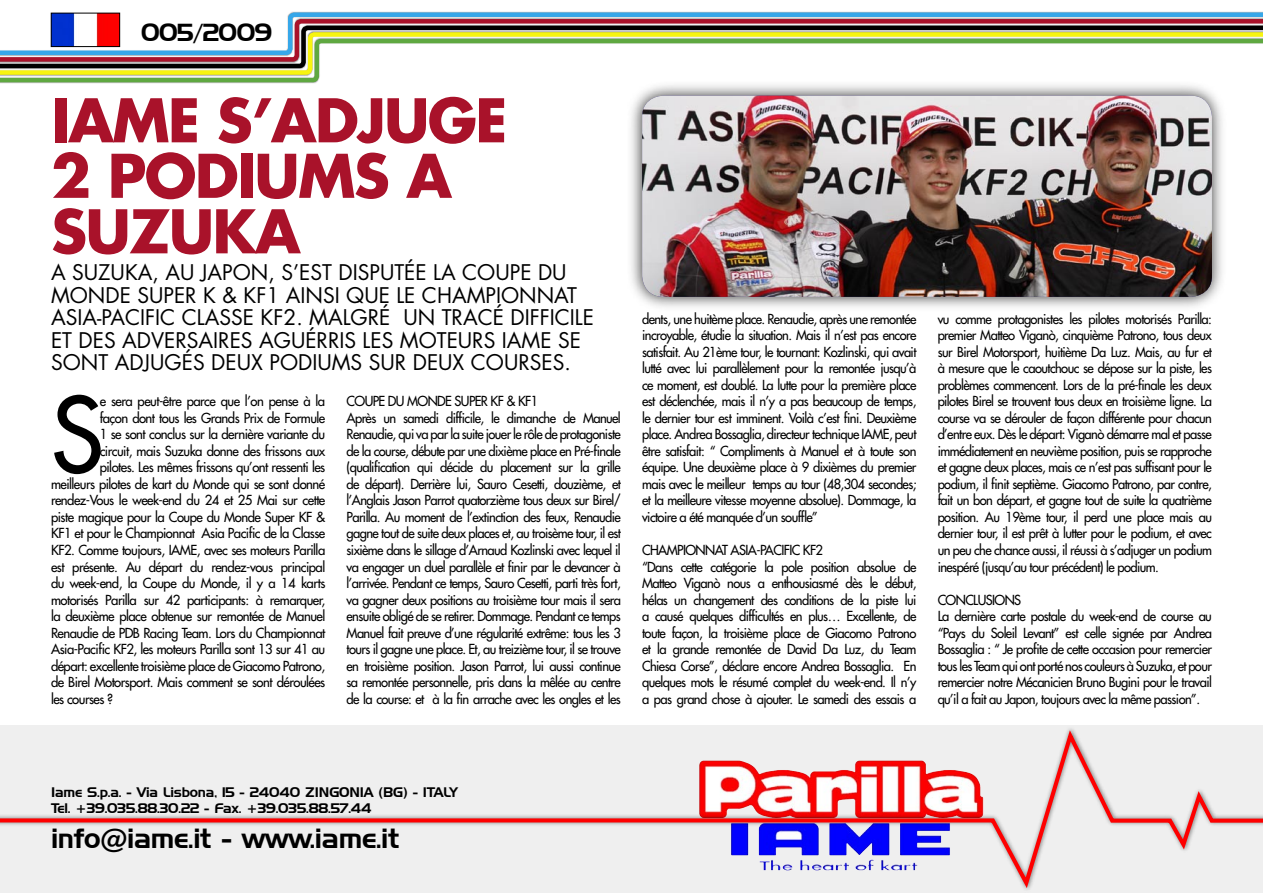
<style>
.page{position:relative;width:1263px;height:893px;background:#fff}
.page>*{position:absolute;margin:0;border:0;box-sizing:border-box;transform-origin:0 0}
.t1{font:101.1px "Futura";color:#000}
.t2{font:700 58.5px/55.5px "Futura";letter-spacing:-.03em;color:#a9122a}
.t3{font:27px "Handel Gothic BT";letter-spacing:-.01em;color:#000}
.t4{font:24px "Handel Gothic BT";letter-spacing:-.02em;color:#000}
.t5{font:21px/22.5px "Futura";color:#000}
.t6{font:13.5px/16.5px "Futura";letter-spacing:-.045em;color:#000;scale:.96 1}
.t7{font:13.5px "Futura";letter-spacing:-.045em;color:#000}
.t8{font:13.5px/16.5px "Handel Gothic BT";letter-spacing:-.01em;color:#000}
</style>
<div class="page">
<svg style="left:0;top:725px;width:1263px;height:168px"></svg>
<svg style="left:50px;top:11px;width:1213px;height:6px"></svg>
<svg style="left:50px;top:17px;width:1213px;height:6px"></svg>
<svg style="left:50px;top:23px;width:1213px;height:7px"></svg>
<svg style="left:50px;top:30px;width:1213px;height:7px"></svg>
<svg style="left:0;top:37px;width:1263px;height:47px"></svg>
<div style="left:51px;top:13px;width:69px;height:34px;border:1px solid #000"></div>
<div style="left:628px;top:81px;width:599px;height:231px;background:#000;opacity:.75"></div>
<img style="left:642px;top:96px;width:570px;height:201px">
<h3 class="t4" style="left:141px;top:17px;width:133px">005/2009</h3>
<h3 class="t4" style="left:177px;top:17px;width:20px">4</h3>
<h2 class="t2" style="left:51px;top:92px;width:458px">IAME S’ADJUGE<br>2 PODIUMS A<br>SUZUKA</h2>
<h3 class="t5" style="left:51px;top:261px;width:544px">A SUZUKA, AU JAPON, S’EST DISPUTÉE LA COUPE DU MONDE SUPER K &amp; KF1 AINSI QUE LE CHAMPIONNAT ASIA-PACIFIC CLASSE KF2. MALGRÉ UN TRACÉ DIFFICILE ET DES ADVERSAIRES AGUÉRRIS LES MOTEURS IAME SE SONT ADJUGÉS DEUX PODIUMS SUR DEUX COURSES.</h3>
<h1 class="t1" style="left:51px;top:372px;width:54px">S</h1>
<p class="t7" style="left:100px;top:393px;width:227px">e sera peut-être parce que l’on pense à la</p>
<p class="t7" style="left:100px;top:410px;width:227px">façon dont tous les Grands Prix de Formule</p>
<p class="t7" style="left:100px;top:426px;width:227px">1 se sont conclus sur la dernière variante du</p>
<p class="t7" style="left:100px;top:443px;width:227px">circuit, mais Suzuka donne des frissons aux</p>
<p class="t7" style="left:100px;top:459px;width:227px">pilotes. Les mêmes frissons qu’ont ressenti les</p>
<p class="t7" style="left:51px;top:476px;width:276px">meilleurs pilotes de kart du Monde qui se sont donné</p>
<p class="t7" style="left:51px;top:492px;width:276px">rendez-Vous le week-end du 24 et 25 Mai sur cette</p>
<p class="t7" style="left:51px;top:509px;width:276px">piste magique pour la Coupe du Monde Super KF &amp;</p>
<p class="t7" style="left:51px;top:525px;width:276px">KF1 et pour le Championnat Asia Pacific de la Classe</p>
<p class="t7" style="left:51px;top:542px;width:276px">KF2. Comme toujours, IAME, avec ses moteurs Parilla</p>
<p class="t7" style="left:51px;top:558px;width:276px">est présente. Au départ du rendez-vous principal</p>
<p class="t7" style="left:51px;top:575px;width:276px">du week-end, la Coupe du Monde, il y a 14 karts</p>
<p class="t7" style="left:51px;top:591px;width:276px">motorisés Parilla sur 42 participants: à remarquer,</p>
<p class="t7" style="left:51px;top:608px;width:276px">la deuxième place obtenue sur remontée de Manuel</p>
<p class="t7" style="left:51px;top:624px;width:276px">Renaudie de PDB Racing Team. Lors du Championnat</p>
<p class="t7" style="left:51px;top:641px;width:276px">Asia-Pacific KF2, les moteurs Parilla sont 13 sur 41 au</p>
<p class="t7" style="left:51px;top:657px;width:276px">départ: excellente troisième place de Giacomo Patrono,</p>
<p class="t7" style="left:51px;top:674px;width:276px">de Birel Motorsport. Mais comment se sont déroulées</p>
<p class="t7" style="left:51px;top:690px;width:64px">les courses ?</p>
<p class="t6" style="left:347px;top:393px;width:287px">COUPE DU MONDE SUPER KF &amp; KF1<br>Après un samedi difficile, le dimanche de Manuel Renaudie, qui va par la suite jouer le rôle de protagoniste de la course, débute par une dixième place en Pré-finale (qualification qui décide du placement sur la grille de départ). Derrière lui, Sauro Cesetti, douzième, et l’Anglais Jason Parrot quatorzième tous deux sur Birel/ Parilla. Au moment de l’extinction des feux, Renaudie gagne tout de suite deux places et, au troisème tour, il est sixième dans le sillage d’Arnaud Kozlinski avec lequel il va engager un duel parallèle et finir par le devancer à l’arrivée. Pendant ce temps, Sauro Cesetti, parti très fort, va gagner deux positions au troisième tour mais il sera ensuite obligé de se retirer. Dommage. Pendant ce temps Manuel fait preuve d’une régularité extrême: tous les 3 tours il gagne une place. Et, au treizième tour, il se trouve en troisième position. Jason Parrot, lui aussi continue sa remontée personnelle, pris dans la mêlée au centre de la course: et à la fin arrache avec les ongles et les</p>
<p class="t6" style="left:642px;top:311px;width:287px;text-align:justify">dents, une huitème place. Renaudie, après une remontée incroyable, étudie la situation. Mais il n’est pas encore satisfait. Au 21ème tour, le tournant: Kozlinski, qui avait lutté avec lui parallèlement pour la remontée jusqu’à ce moment, est doublé. La lutte pour la première place est déclenchée, mais il n’y a pas beaucoup de temps, le dernier tour est imminent. Voilà c’est fini. Deuxième place. Andrea Bossaglia, directeur technique IAME, peut être satisfait: “ Compliments à Manuel et à toute son équipe. Une deuxième place à 9 dixièmes du premier mais avec le meilleur temps au tour (48,304 secondes; et la meilleure vitesse moyenne absolue). Dommage, la victoire a été manquée d’un souffle”</p>
<p class="t6" style="left:642px;top:542px;width:287px">CHAMPIONNAT ASIA-PACIFIC KF2<br>“Dans cette catégorie la pole position absolue de Matteo Viganò nous a enthousiasmé dès le début, hélas un changement des conditions de la piste lui a causé quelques difficultés en plus… Excellente, de toute façon, la troisième place de Giacomo Patrono et la grande remontée de David Da Luz, du Team Chiesa Corse”, déclare encore Andrea Bossaglia. En quelques mots le résumé complet du week-end. Il n’y a pas grand chose à ajouter. Le samedi des essais a</p>
<p class="t6" style="left:938px;top:311px;width:287px;text-align:justify">vu comme protagonistes les pilotes motorisés Parilla: premier Matteo Viganò, cinquième Patrono, tous deux sur Birel Motorsport, huitième Da Luz. Mais, au fur et à mesure que le caoutchouc se dépose sur la piste, les problèmes commencent. Lors de la pré-finale les deux pilotes Birel se trouvent tous deux en troisième ligne. La course va se dérouler de façon différente pour chacun d’entre eux. Dès le départ: Viganò démarre mal et passe immédiatement en neuvième position, puis se rapproche et gagne deux places, mais ce n’est pas suffisant pour le podium, il finit septième. Giacomo Patrono, par contre, fait un bon départ, et gagne tout de suite la quatrième position. Au 19ème tour, il perd une place mais au dernier tour, il est prêt à lutter pour le podium, et avec un peu che chance aussi, il réussi à s’adjuger un podium inespéré (jusqu’au tour précédent) le podium.</p>
<p class="t6" style="left:938px;top:591px;width:287px">CONCLUSIONS<br>La dernière carte postale du week-end de course au “Pays du Soleil Levant” est celle signée par Andrea Bossaglia : “ Je profite de cette occasion pour remercier tous les Team qui ont porté nos couleurs à Suzuka, et pour remercier notre Mécanicien Bruno Bugini pour le travail qu’il a fait au Japon, toujours avec la même passion”.</p>
<p class="t8" style="left:51px;top:783px;width:408px">Iame S.p.a. - Via Lisbona, 15 - 24040 ZINGONIA (BG) - ITALY<br>Tel. +39.035.88.30.22 - Fax. +39.035.88.57.44</p>
<h3 class="t3" style="left:51px;top:822px;width:350px">info@iame.it - www.iame.it</h3>
</div>
